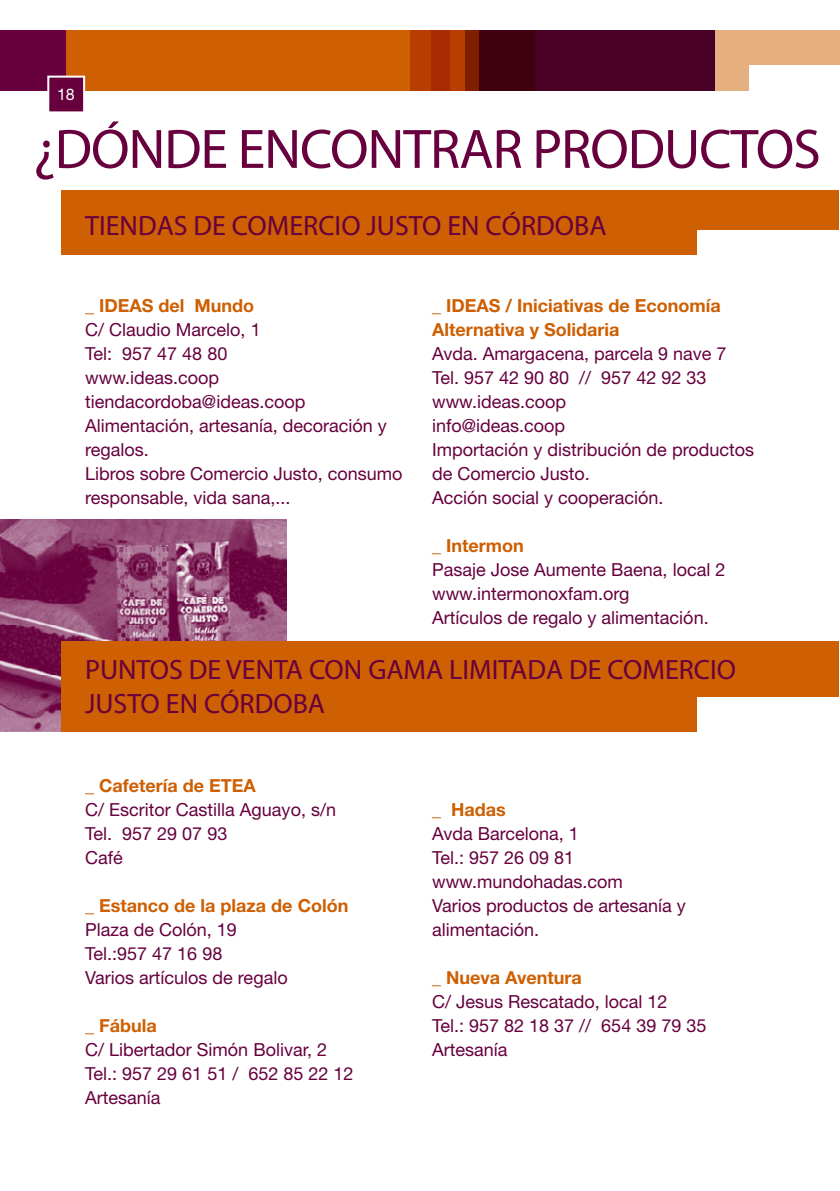
<style>
.page{position:relative;width:840px;height:1191px;background:#fff}
.page>*{position:absolute;margin:0;border:0;box-sizing:border-box;transform-origin:0 0}
.t1{font:56px "Myriad";letter-spacing:-.02em;color:#67003d}
.t2{font:28px/33.6px "Myriad";color:#67003d}
.t3{font:18px/24px "Helvetica Neue";color:#67003d}
.t4{font:700 18px/24px "Helvetica Neue";color:#ce5f02}
.t5{font:16px "Helvetica Neue";color:#fff}
</style>
<div class="page">
<div style="left:0;top:30px;width:839px;height:61px;background:#67003d"></div>
<div style="left:66px;top:30px;width:412px;height:61px;background:#ce5f02"></div>
<div style="left:410px;top:30px;width:125px;height:61px;background:#b73d00"></div>
<div style="left:431px;top:30px;width:19px;height:61px;background:#a62b00"></div>
<svg style="left:465px;top:30px;width:249px;height:61px;background:#49011d"></svg>
<div style="left:714px;top:30px;width:125px;height:61px;background:#e6af80"></div>
<div style="left:48px;top:77px;width:36px;height:35px;background:#67003d"></div>
<div style="left:47px;top:76px;width:38px;height:37px;border:2px solid #fff"></div>
<div style="left:748px;top:65px;width:91px;height:37px;background:#fff"></div>
<hr style="left:839px;top:30px;width:1px;height:61px;background:#e6af80">
<hr style="left:839px;top:65px;width:1px;height:37px;background:#fff">
<img style="left:0;top:520px;width:286px;height:211px">
<div style="left:61px;top:641px;width:777px;height:90px;background:#ce5f02"></div>
<div style="left:696px;top:697px;width:142px;height:41px;background:#fff"></div>
<div style="left:61px;top:190px;width:777px;height:64px;background:#ce5f02"></div>
<div style="left:696px;top:230px;width:142px;height:29px;background:#fff"></div>
<p class="t5" style="left:57px;top:84px;width:19px">18</p>
<h1 class="t1" style="left:33px;top:121px;width:788px">¿DÓNDE ENCONTRAR PRODUCTOS</h1>
<h2 class="t2" style="left:85px;top:210px;width:522px">TIENDAS DE COMERCIO JUSTO EN CÓRDOBA</h2>
<p class="t4" style="left:85px;top:293px;width:170px">_ IDEAS del Mundo</p>
<p class="t3" style="left:85px;top:317px;width:319px">C/ Claudio Marcelo, 1<br>Tel: 957 47 48 80<br>www.ideas.coop tiendacordoba@ideas.coop<br>Alimentación, artesanía, decoración y regalos.<br>Libros sobre Comercio Justo, consumo responsable, vida sana,...</p>
<p class="t4" style="left:432px;top:293px;width:290px">_ IDEAS / Iniciativas de Economía<br>Alternativa y Solidaria</p>
<p class="t3" style="left:432px;top:341px;width:323px">Avda. Amargacena, parcela 9 nave 7<br>Tel. 957 42 90 80 // 957 42 92 33 www.ideas.coop<br>info@ideas.coop<br>Importación y distribución de productos de Comercio Justo.<br>Acción social y cooperación.</p>
<p class="t4" style="left:432px;top:533px;width:93px">_ Intermon</p>
<p class="t3" style="left:432px;top:557px;width:295px">Pasaje Jose Aumente Baena, local 2 www.intermonoxfam.org<br>Artículos de regalo y alimentación.</p>
<h2 class="t2" style="left:85px;top:654px;width:652px">PUNTOS DE VENTA CON GAMA LIMITADA DE COMERCIO<br>JUSTO EN CÓRDOBA</h2>
<p class="t4" style="left:85px;top:773px;width:172px">_ Cafetería de ETEA</p>
<p class="t3" style="left:85px;top:797px;width:252px">C/ Escritor Castilla Aguayo, s/n<br>Tel. 957 29 07 93<br>Café</p>
<p class="t4" style="left:85px;top:893px;width:264px">_ Estanco de la plaza de Colón</p>
<p class="t3" style="left:85px;top:917px;width:204px">Plaza de Colón, 19<br>Tel.:957 47 16 98<br>Varios artículos de regalo</p>
<p class="t4" style="left:85px;top:1013px;width:73px">_ Fábula</p>
<p class="t3" style="left:85px;top:1037px;width:270px">C/ Libertador Simón Bolivar, 2<br>Tel.: 957 29 61 51 / 652 85 22 12<br>Artesanía</p>
<p class="t4" style="left:432px;top:797px;width:75px">_ Hadas</p>
<p class="t3" style="left:432px;top:821px;width:255px">Avda Barcelona, 1<br>Tel.: 957 26 09 81 www.mundohadas.com<br>Varios productos de artesanía y alimentación.</p>
<p class="t4" style="left:432px;top:965px;width:151px">_ Nueva Aventura</p>
<p class="t3" style="left:432px;top:989px;width:276px">C/ Jesus Rescatado, local 12<br>Tel.: 957 82 18 37 // 654 39 79 35<br>Artesanía</p>
</div>
